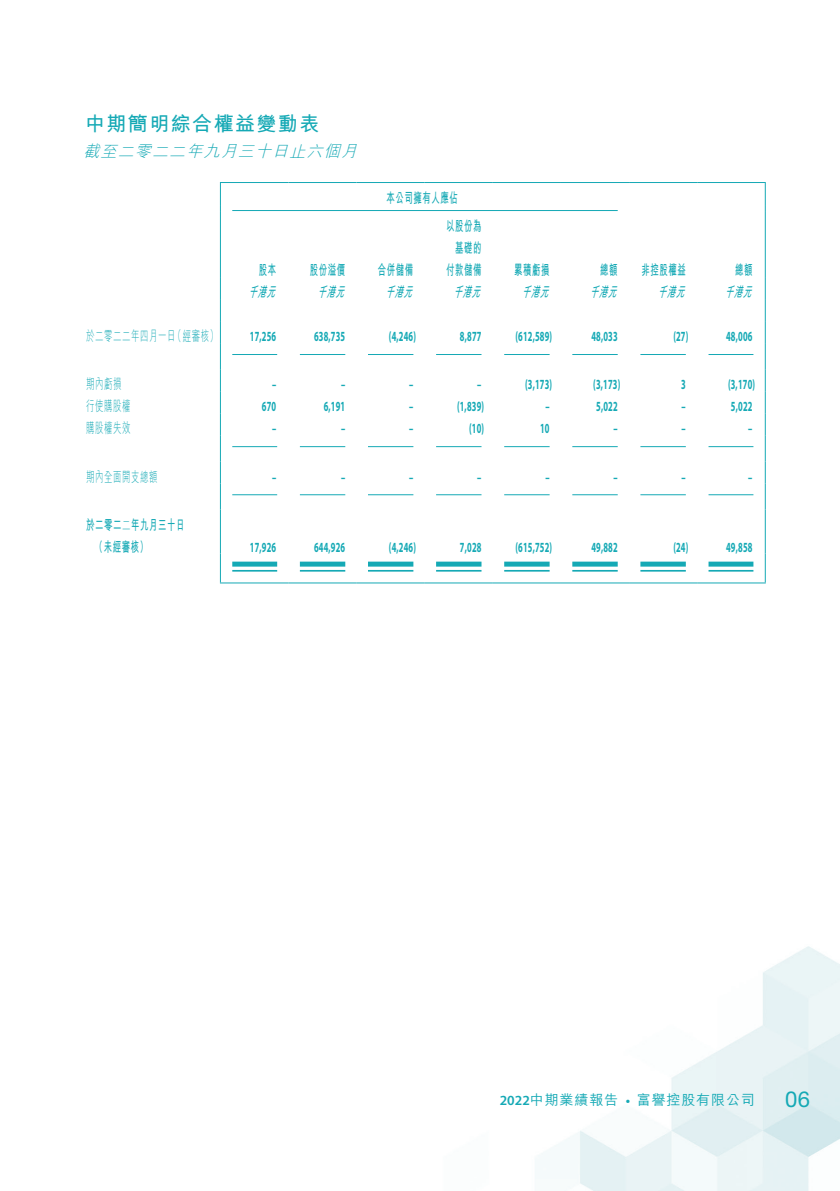
<style>
.page{position:relative;width:840px;height:1191px;background:#fff}
.page>*{position:absolute;margin:0;border:0;box-sizing:border-box;transform-origin:0 0}
.t1{font:22px "Helvetica Neue LT Std";color:#15a9b5}
.t2{font:700 20px "M Hei HK";letter-spacing:.07em;color:#15a9b5}
.t3{font:italic 300 16px "M Hei HK";color:#15a9b5}
.t4{font:700 14px "Myriad Pro";letter-spacing:.02em;color:#15a9b5;scale:.6 1}
.t5{font:700 14px/22px "M Hei HK";letter-spacing:.07em;color:#15a9b5;text-align:right;scale:.6 1}
.t6{font:300 14px "M Hei HK";letter-spacing:.07em;color:#15a9b5;scale:.6 1}
.t7{font:italic 700 14px "M Hei HK";color:#15a9b5;scale:.6 1}
.t8{font:500 14px "M Hei HK";letter-spacing:.06em;color:#15a9b5}
.t9{font:600 14px "Myriad Pro";color:#15a9b5}
.s1{font-weight:300}
.s2{font-family:"Myriad Pro";font-weight:600}
</style>
<div class="page">
<img style="left:219px;top:182px;width:620px;height:1009px">
<hr style="left:220px;top:182px;width:68px;height:1px;background:#15a9b5">
<hr style="left:288px;top:182px;width:68px;height:1px;background:#15a9b5">
<hr style="left:356px;top:182px;width:68px;height:1px;background:#15a9b5">
<hr style="left:424px;top:182px;width:68px;height:1px;background:#15a9b5">
<hr style="left:492px;top:182px;width:68px;height:1px;background:#15a9b5">
<hr style="left:560px;top:182px;width:68px;height:1px;background:#15a9b5">
<hr style="left:628px;top:182px;width:68px;height:1px;background:#15a9b5">
<hr style="left:696px;top:182px;width:69px;height:1px;background:#15a9b5">
<svg style="left:220px;top:183px;width:1px;height:28px"></svg>
<svg style="left:764px;top:183px;width:1px;height:28px"></svg>
<hr style="left:220px;top:211px;width:1px;height:66px;background:#15a9b5">
<hr style="left:764px;top:211px;width:1px;height:66px;background:#15a9b5">
<hr style="left:220px;top:509px;width:1px;height:44px;background:#15a9b5">
<hr style="left:764px;top:509px;width:1px;height:44px;background:#15a9b5">
<svg style="left:220px;top:553px;width:1px;height:29px"></svg>
<hr style="left:220px;top:582px;width:68px;height:1px;background:#15a9b5">
<hr style="left:288px;top:582px;width:68px;height:1px;background:#15a9b5">
<hr style="left:356px;top:582px;width:68px;height:1px;background:#15a9b5">
<hr style="left:424px;top:582px;width:68px;height:1px;background:#15a9b5">
<hr style="left:492px;top:582px;width:68px;height:1px;background:#15a9b5">
<hr style="left:560px;top:582px;width:68px;height:1px;background:#15a9b5">
<hr style="left:628px;top:582px;width:68px;height:1px;background:#15a9b5">
<svg style="left:764px;top:553px;width:1px;height:29px"></svg>
<hr style="left:696px;top:582px;width:69px;height:1px;background:#15a9b5">
<svg style="left:220px;top:277px;width:1px;height:232px"></svg>
<svg style="left:764px;top:277px;width:1px;height:232px"></svg>
<hr style="left:232px;top:210px;width:385px;height:1px;background:#15a9b5">
<hr style="left:232px;top:354px;width:45px;height:1px;background:#15a9b5">
<hr style="left:300px;top:354px;width:45px;height:1px;background:#15a9b5">
<hr style="left:368px;top:354px;width:45px;height:1px;background:#15a9b5">
<hr style="left:436px;top:354px;width:45px;height:1px;background:#15a9b5">
<hr style="left:504px;top:354px;width:45px;height:1px;background:#15a9b5">
<hr style="left:572px;top:354px;width:45px;height:1px;background:#15a9b5">
<hr style="left:640px;top:354px;width:45px;height:1px;background:#15a9b5">
<hr style="left:708px;top:354px;width:45px;height:1px;background:#15a9b5">
<hr style="left:232px;top:446px;width:45px;height:1px;background:#15a9b5">
<hr style="left:300px;top:446px;width:45px;height:1px;background:#15a9b5">
<hr style="left:368px;top:446px;width:45px;height:1px;background:#15a9b5">
<hr style="left:436px;top:446px;width:45px;height:1px;background:#15a9b5">
<hr style="left:504px;top:446px;width:45px;height:1px;background:#15a9b5">
<hr style="left:572px;top:446px;width:45px;height:1px;background:#15a9b5">
<hr style="left:640px;top:446px;width:45px;height:1px;background:#15a9b5">
<hr style="left:708px;top:446px;width:45px;height:1px;background:#15a9b5">
<hr style="left:232px;top:494px;width:45px;height:1px;background:#15a9b5">
<hr style="left:300px;top:494px;width:45px;height:1px;background:#15a9b5">
<hr style="left:368px;top:494px;width:45px;height:1px;background:#15a9b5">
<hr style="left:436px;top:494px;width:45px;height:1px;background:#15a9b5">
<hr style="left:504px;top:494px;width:45px;height:1px;background:#15a9b5">
<hr style="left:572px;top:494px;width:45px;height:1px;background:#15a9b5">
<hr style="left:640px;top:494px;width:45px;height:1px;background:#15a9b5">
<hr style="left:708px;top:494px;width:45px;height:1px;background:#15a9b5">
<div style="left:232px;top:561px;width:45px;height:5px;background:#15a9b5"></div>
<hr style="left:232px;top:570px;width:45px;height:1px;background:#15a9b5">
<div style="left:300px;top:561px;width:45px;height:5px;background:#15a9b5"></div>
<hr style="left:300px;top:570px;width:45px;height:1px;background:#15a9b5">
<div style="left:368px;top:561px;width:45px;height:5px;background:#15a9b5"></div>
<hr style="left:368px;top:570px;width:45px;height:1px;background:#15a9b5">
<div style="left:436px;top:561px;width:45px;height:5px;background:#15a9b5"></div>
<hr style="left:436px;top:570px;width:45px;height:1px;background:#15a9b5">
<div style="left:504px;top:561px;width:45px;height:5px;background:#15a9b5"></div>
<hr style="left:504px;top:570px;width:45px;height:1px;background:#15a9b5">
<div style="left:572px;top:561px;width:45px;height:5px;background:#15a9b5"></div>
<hr style="left:572px;top:570px;width:45px;height:1px;background:#15a9b5">
<div style="left:640px;top:561px;width:45px;height:5px;background:#15a9b5"></div>
<hr style="left:640px;top:570px;width:45px;height:1px;background:#15a9b5">
<div style="left:708px;top:561px;width:45px;height:5px;background:#15a9b5"></div>
<hr style="left:708px;top:570px;width:45px;height:1px;background:#15a9b5">
<h2 class="t2" style="left:85px;top:109px;width:235px">中期簡明綜合權益變動表</h2>
<p class="t3" style="left:83px;top:143px;width:279px">截至二零二二年九月三十日止六個月</p>
<p class="t5" style="left:386px;top:186px;width:120px">本公司擁有人應佔</p>
<p class="t5" style="left:446px;top:214px;width:60px">以股份為基礎的</p>
<p class="t5" style="left:259px;top:258px;width:30px">股本</p>
<p class="t5" style="left:310px;top:258px;width:60px">股份溢價</p>
<p class="t5" style="left:378px;top:258px;width:60px">合併儲備</p>
<p class="t5" style="left:446px;top:258px;width:60px">付款儲備</p>
<p class="t5" style="left:514px;top:258px;width:60px">累積虧損</p>
<p class="t5" style="left:600px;top:258px;width:30px">總額</p>
<p class="t5" style="left:641px;top:258px;width:75px">非控股權益</p>
<p class="t5" style="left:734px;top:258px;width:30px">總額</p>
<p class="t7" style="left:248px;top:282px;width:53px">千港元</p>
<p class="t7" style="left:317px;top:282px;width:53px">千港元</p>
<p class="t7" style="left:385px;top:282px;width:53px">千港元</p>
<p class="t7" style="left:453px;top:282px;width:53px">千港元</p>
<p class="t7" style="left:521px;top:282px;width:53px">千港元</p>
<p class="t7" style="left:589px;top:282px;width:53px">千港元</p>
<p class="t7" style="left:657px;top:282px;width:53px">千港元</p>
<p class="t7" style="left:724px;top:282px;width:53px">千港元</p>
<p class="t6" style="left:173px;top:329px;width:76px">（經審核(</p>
<p class="t6" style="left:86px;top:329px;width:150px">於二零二二年四月一日</p>
<p class="t4" style="left:250px;top:327px;width:45px">17,256</p>
<p class="t4" style="left:314px;top:327px;width:53px">638,735</p>
<p class="t4" style="left:388px;top:327px;width:47px">)4,246(</p>
<p class="t4" style="left:459px;top:327px;width:37px">8,877</p>
<p class="t4" style="left:515px;top:327px;width:63px">)612,589(</p>
<p class="t4" style="left:591px;top:327px;width:45px">48,033</p>
<p class="t4" style="left:673px;top:327px;width:27px">2 7) (</p>
<p class="t4" style="left:725px;top:327px;width:45px">48,006</p>
<p class="t6" style="left:86px;top:377px;width:60px">期內虧損</p>
<p class="t4" style="left:272px;top:375px;width:9px">–</p>
<p class="t4" style="left:341px;top:375px;width:9px">–</p>
<p class="t4" style="left:409px;top:375px;width:9px">–</p>
<p class="t4" style="left:477px;top:375px;width:9px">–</p>
<p class="t4" style="left:525px;top:375px;width:47px">)3,173(</p>
<p class="t4" style="left:593px;top:375px;width:47px">)3,173(</p>
<p class="t4" style="left:680px;top:375px;width:9px">3</p>
<p class="t4" style="left:727px;top:375px;width:47px">)3,170(</p>
<p class="t6" style="left:86px;top:399px;width:75px">行使購股權</p>
<p class="t4" style="left:262px;top:397px;width:25px">670</p>
<p class="t4" style="left:323px;top:397px;width:37px">6,191</p>
<p class="t4" style="left:409px;top:397px;width:9px">–</p>
<p class="t4" style="left:456px;top:397px;width:47px">)1,839(</p>
<p class="t4" style="left:545px;top:397px;width:9px">–</p>
<p class="t4" style="left:596px;top:397px;width:37px">5,022</p>
<p class="t4" style="left:681px;top:397px;width:9px">–</p>
<p class="t4" style="left:730px;top:397px;width:37px">5,022</p>
<p class="t6" style="left:86px;top:421px;width:75px">購股權失效</p>
<p class="t4" style="left:272px;top:419px;width:9px">–</p>
<p class="t4" style="left:341px;top:419px;width:9px">–</p>
<p class="t4" style="left:409px;top:419px;width:9px">–</p>
<p class="t4" style="left:469px;top:419px;width:27px">1 0) (</p>
<p class="t4" style="left:540px;top:419px;width:17px">10</p>
<p class="t4" style="left:613px;top:419px;width:9px">–</p>
<p class="t4" style="left:681px;top:419px;width:9px">–</p>
<p class="t4" style="left:747px;top:419px;width:9px">–</p>
<p class="t6" style="left:86px;top:469px;width:120px">期內全面開支總額</p>
<p class="t5" style="left:86px;top:512px;width:165px">於二零二<span class="s1">二</span>年九月三十日</p>
<p class="t4" style="left:272px;top:468px;width:9px">–</p>
<p class="t4" style="left:341px;top:468px;width:9px">–</p>
<p class="t4" style="left:409px;top:468px;width:9px">–</p>
<p class="t4" style="left:477px;top:468px;width:9px">–</p>
<p class="t4" style="left:545px;top:468px;width:9px">–</p>
<p class="t4" style="left:613px;top:468px;width:9px">–</p>
<p class="t4" style="left:681px;top:468px;width:9px">–</p>
<p class="t4" style="left:747px;top:468px;width:9px">–</p>
<p class="t5" style="left:94px;top:534px;width:91px">（未經審核(</p>
<p class="t4" style="left:250px;top:538px;width:45px">17,926</p>
<p class="t4" style="left:314px;top:538px;width:53px">644,926</p>
<p class="t4" style="left:388px;top:538px;width:47px">)4,246(</p>
<p class="t4" style="left:459px;top:538px;width:37px">7,028</p>
<p class="t4" style="left:515px;top:538px;width:63px">)615,752(</p>
<p class="t4" style="left:591px;top:538px;width:45px">49,882</p>
<p class="t4" style="left:673px;top:538px;width:27px">2 4) (</p>
<p class="t4" style="left:725px;top:538px;width:45px">49,858</p>
<p class="t8" style="left:499px;top:1089px;width:120px"><span class="s2">2022</span>中期業績報告</p>
<p class="t9" style="left:625px;top:1091px;width:6px">•</p>
<p class="t8" style="left:636px;top:1089px;width:119px">富譽控股有限公司</p>
<h1 class="t1" style="left:784px;top:1086px;width:26px">06</h1>
</div>
